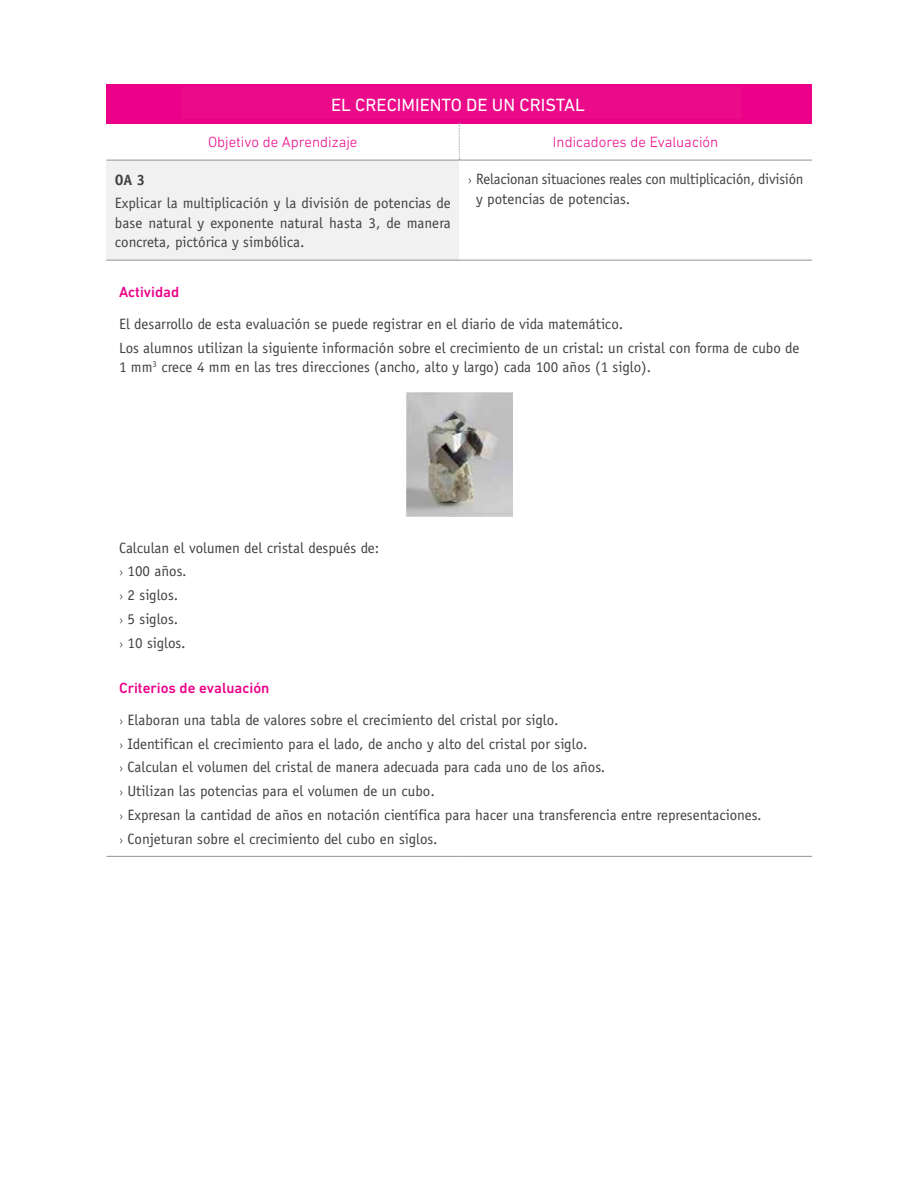
<style>
.page{position:relative;width:918px;height:1188px;background:#fff}
.page>*{position:absolute;margin:0;border:0;box-sizing:border-box;transform-origin:0 0}
.t1{font:18px "DIN Next LT Pro";color:#fff}
.t2{font:15px/23.7px "Officina Sans";color:#414042}
.t3{font:300 15px "DIN Next LT Pro";color:#ec0089}
.t4{font:500 15px "DIN Next LT Pro";color:#ec0089}
.t5{font:700 15px "Officina Sans";color:#414042}
.s1{font-family:"Dignathin"}
</style>
<div class="page">
<div style="left:106px;top:84px;width:706px;height:39px;background:#ec0089"></div>
<div style="left:106px;top:160px;width:353px;height:100px;background:#f1f1f2"></div>
<hr style="left:106px;top:856px;width:353px;height:1px;background:#939598">
<hr style="left:459px;top:856px;width:353px;height:1px;background:#939598">
<hr style="left:106px;top:260px;width:353px;height:1px;background:#939598">
<hr style="left:459px;top:260px;width:353px;height:1px;background:#939598">
<hr style="left:106px;top:160px;width:353px;height:1px;background:#939598">
<hr style="left:459px;top:160px;width:353px;height:1px;background:#939598">
<svg style="left:459px;top:123px;width:1px;height:37px"></svg>
<img style="left:406px;top:392px;width:107px;height:125px">
<div style="left:181px;top:88px;width:560px;height:31px;background:#eb0a89"></div>
<p class="t1" style="left:415px;top:94px;width:89px">EJEMPLO 2</p>
<p class="t1" style="left:331px;top:95px;width:255px">EL CRECIMIENTO DE UN CRISTAL</p>
<p class="t3" style="left:208px;top:134px;width:151px">Objetivo de Aprendizaje</p>
<p class="t3" style="left:553px;top:134px;width:167px">Indicadores de Evaluación</p>
<p class="t5" style="left:115px;top:170px;width:32px">OA 3</p>
<p class="t2" style="left:115px;top:194px;width:338px;line-height:19.5px;text-align:justify">Explicar la multiplicación y la división de potencias de base natural y exponente natural hasta 3, de manera concreta, pictórica y simbólica.</p>
<p class="t2" style="left:476px;top:169px;width:329px;line-height:19.5px;text-indent:-8px"><span class="s1">&gt;</span> Relacionan situaciones reales con multiplicación, división y potencias de potencias.</p>
<p class="t4" style="left:119px;top:283px;width:62px">Actividad</p>
<p class="t2" style="left:119px;top:312px;width:682px">El desarrollo de esta evaluación se puede registrar en el diario de vida matemático.<br>Los alumnos utilizan la siguiente información sobre el crecimiento de un cristal: un cristal con forma de cubo de</p>
<p class="t2" style="left:119px;top:356px;width:534px">1 mm<sup>3</sup> crece 4 mm en las tres direcciones (ancho, alto y largo) cada 100 años (1 siglo).</p>
<p class="t2" style="left:119px;top:536px;width:262px">Calculan el volumen del cristal después de: <span class="s1">&gt;</span> 100 años.<br><span class="s1">&gt;</span> 2 siglos.<br><span class="s1">&gt;</span> 5 siglos.<br><span class="s1">&gt;</span> 10 siglos.</p>
<p class="t4" style="left:119px;top:679px;width:152px">Criterios de evaluación</p>
<p class="t2" style="left:119px;top:708px;width:644px"><span class="s1">&gt;</span> Elaboran una tabla de valores sobre el crecimiento del cristal por siglo.<br><span class="s1">&gt;</span> Identifican el crecimiento para el lado, de ancho y alto del cristal por siglo.<br><span class="s1">&gt;</span> Calculan el volumen del cristal de manera adecuada para cada uno de los años.<br><span class="s1">&gt;</span> Utilizan las potencias para el volumen de un cubo.<br><span class="s1">&gt;</span> Expresan la cantidad de años en notación científica para hacer una transferencia entre representaciones. <span class="s1">&gt;</span> Conjeturan sobre el crecimiento del cubo en siglos.</p>
</div>
